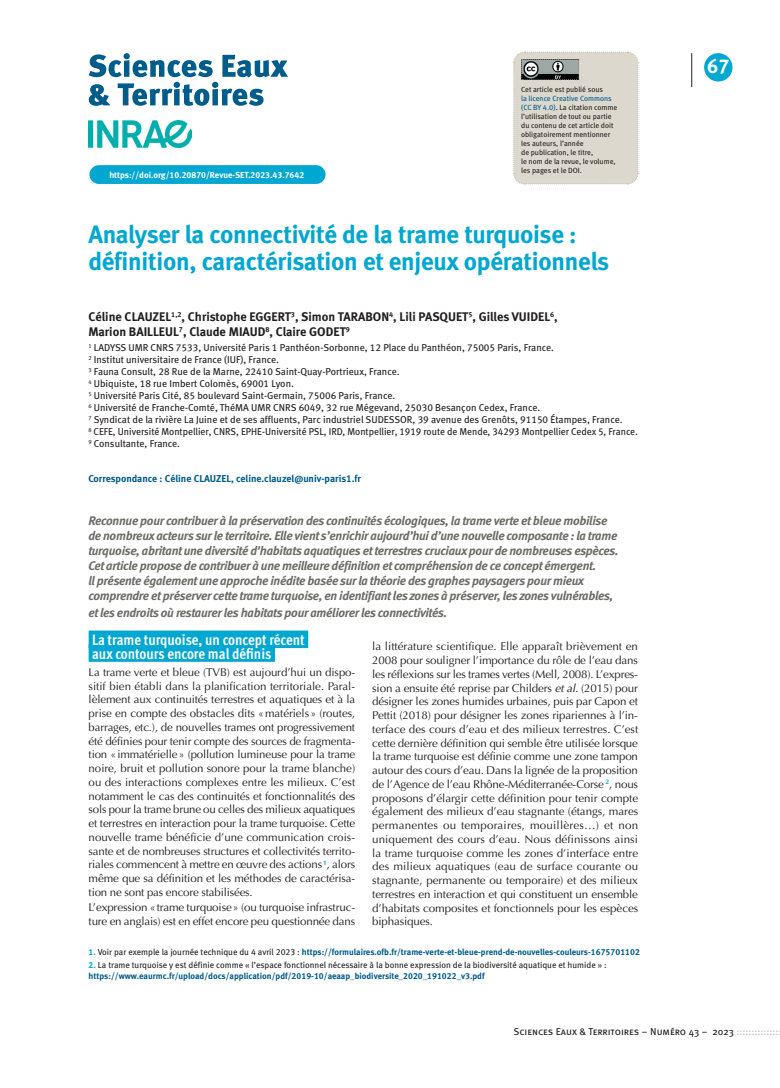
<style>
.page{position:relative;width:780px;height:1088px;background:#fff}
.page>*{position:absolute;margin:0;border:0;box-sizing:border-box;transform-origin:0 0}
.t1{font:700 25px/27.5px "Meta Bold LF Roman";letter-spacing:-.01em;color:#00a7d1}
.t2{font:700 20px "Meta Bold LF Caps";color:#fff}
.t3{font:15px/13.8px "Meta Cond OT Bold";color:#fff}
.t4{font:700 12.5px/15px "Meta Bold LF Italic";letter-spacing:-.02em;color:#6c6d67}
.t5{font:700 12.5px/15px "Meta Bold LF Roman";color:#231f20}
.t6{font:11.25px/13.8px "Optima";letter-spacing:-.015em;color:#231f20;text-align:justify}
.t7{font:10px/12px "Meta Book LF Roman";color:#231f20}
.t8{font:700 10px "Meta Bold LF Roman";color:#005c8a}
.t9{font:10px "Meta Book Caps";letter-spacing:-.005em;color:#231f20}
.t10{font:700 8.75px "Meta Bold LF Roman";color:#005c8a}
.t11{font:8.75px "Meta Book LF Roman";color:#231f20}
.t12{font:700 8.75px "Meta Bold LF Roman";color:#fff}
.t13{font:7.5px/9px "Meta Book LF Roman";color:#231f20}
.s1{color:#005c8a}
.s2{font-style:italic}
.s3{color:#00a7d1}
.s4{font-family:"Meta Book LF Roman";font-weight:400;color:#231f20}
.s5{font-family:"Meta Bold LF Roman";font-weight:700;color:#00a7d1}
.s6{color:#bcbdc0}
</style>
<div class="page">
<svg style="left:89px;top:53px;width:199px;height:53px"></svg>
<img style="left:89px;top:120px;width:102px;height:28px">
<div style="left:89px;top:165px;width:236px;height:19px;background:#00a7d1;border-radius:9px"></div>
<svg style="left:513px;top:52px;width:125px;height:133px;background:#d5d1c7"></svg>
<div style="left:704px;top:53px;width:28px;height:28px;background:#00a7d1;border-radius:50%"></div>
<hr style="left:691px;top:53px;width:1px;height:34px;background:#231f20">
<div style="left:89px;top:630px;width:219px;height:18px;background:#00a7d1"></div>
<div style="left:89px;top:644px;width:186px;height:18px;background:#00a7d1"></div>
<p class="t12" style="left:109px;top:170px;width:196px">https://doi.org/10.20870/Revue-SET.2023.43.7642</p>
<p class="t13" style="left:521px;top:85px;width:83px">Cet article est publié sous</p>
<p class="t13" style="left:521px;top:94px;width:97px"><span class="s1">la licence Creative Commons (CC BY 4.0)</span>. La citation comme l’utilisation de tout ou partie du contenu de cet article doit obligatoirement mentionner les auteurs, l’année<br>de publication, le titre,<br>le nom de la revue, le volume, les pages et le DOI.</p>
<h1 class="t1" style="left:88px;top:220px;width:522px">Analyser la connectivité de la trame turquoise : définition, caractérisation et enjeux opérationnels</h1>
<p class="t5" style="left:88px;top:309px;width:471px">Céline CLAUZEL<sup>1,2</sup>, Christophe EGGERT<sup>3</sup>, Simon TARABON<sup>4</sup>, Lili PASQUET<sup>5</sup>, Gilles VUIDEL<sup>6</sup>,<br>Marion BAILLEUL<sup>7</sup>, Claude MIAUD<sup>8</sup>, Claire GODET<sup>9</sup></p>
<p class="t7" style="left:88px;top:342px;width:551px"><sup>1</sup> LADYSS UMR CNRS 7533, Université Paris 1 Panthéon-Sorbonne, 12 Place du Panthéon, 75005 Paris, France.<br><sup>2</sup> Institut universitaire de France (IUF), France.<br><sup>3</sup> Fauna Consult, 28 Rue de la Marne, 22410 Saint‑Quay‑Portrieux, France.<br><sup>4</sup> Ubiquiste, 18 rue Imbert Colomès, 69001 Lyon.<br><sup>5</sup> Université Paris Cité, 85 boulevard Saint-Germain, 75006 Paris, France.<br><sup>6</sup> Université de Franche-Comté, ThéMA UMR CNRS 6049, 32 rue Mégevand, 25030 Besançon Cedex, France.<br><sup>7</sup> Syndicat de la rivière La Juine et de ses affluents, Parc industriel SUDESSOR, 39 avenue des Grenôts, 91150 Étampes, France.<br><sup>8</sup> CEFE, Université Montpellier, CNRS, EPHE-Université PSL, IRD, Montpellier, 1919 route de Mende, 34293 Montpellier Cedex 5, France.<br><sup>9</sup> Consultante, France.</p>
<p class="t8" style="left:88px;top:472px;width:274px">Correspondance : Céline CLAUZEL, celine.clauzel@univ-paris1.fr</p>
<p class="t4" style="left:88px;top:513px;width:532px">Reconnue pour contribuer à la préservation des continuités écologiques, la trame verte et bleue mobilise de nombreux acteurs sur le territoire. Elle vient s’enrichir aujourd’hui d’une nouvelle composante : la trame turquoise, abritant une diversité d'habitats aquatiques et terrestres cruciaux pour de nombreuses espèces.<br>Cet article propose de contribuer à une meilleure définition et compréhension de ce concept émergent.<br>ll présente également une approche inédite basée sur la théorie des graphes paysagers pour mieux comprendre et préserver cette trame turquoise, en identifiant les zones à préserver, les zones vulnérables,</p>
<p class="t4" style="left:88px;top:605px;width:360px">et les endroits où restaurer les habitats pour améliorer les connectivités.</p>
<h3 class="t3" style="left:92px;top:633px;width:214px">La trame turquoise, un concept récent aux contours encore mal définis</h3>
<p class="t6" style="left:89px;top:665px;width:268px">La trame verte et bleue (TVB) est aujourd’hui un dispo&shy;sitif bien établi dans la planification territoriale. Paral&shy;lèlement aux continuités terrestres et aquatiques et à la prise en compte des obstacles dits «matériels» (routes, barrages, etc.), de nouvelles trames ont progressivement été définies pour tenir compte des sources de fragmenta&shy;tion «immatérielle» (pollution lumineuse pour la trame noire, bruit et pollution sonore pour la trame blanche) ou des interactions complexes entre les milieux. C’est notamment le cas des continuités et fonctionnalités des sols pour la trame brune ou celles des milieux aquatiques et terrestres en interaction pour la trame turquoise. Cette nouvelle trame bénéficie d’une communication crois&shy;sante et de nombreuses structures et collectivités territo&shy;riales commencent à mettre en œuvre des actions <sup>1</sup>, alors même que sa définition et les méthodes de caractérisa&shy;tion ne sont pas encore stabilisées.</p>
<p class="t6" style="left:89px;top:901px;width:268px">L’expression «trame turquoise» (ou turquoise infrastruc&shy;ture en anglais) est en effet encore peu questionnée dans</p>
<p class="t6" style="left:372px;top:640px;width:267px">la littérature scientifique. Elle apparaît brièvement en 2008 pour souligner l’importance du rôle de l’eau dans les réflexions sur les trames vertes (Mell, 2008). L’expres&shy;sion a ensuite été reprise par Childers <span class="s2">et al.</span> (2015) pour désigner les zones humides urbaines, puis par Capon et Pettit (2018) pour désigner les zones ripariennes à l’in&shy;terface des cours d’eau et des milieux terrestres. C’est cette dernière définition qui semble être utilisée lorsque la trame turquoise est définie comme une zone tampon autour des cours d’eau. Dans la lignée de la proposition de l’Agence de l’eau Rhône-Méditerranée-Corse <sup>2</sup>, nous proposons d’élargir cette définition pour tenir compte également des milieux d’eau stagnante (étangs, mares permanentes ou temporaires, mouillères…) et non uniquement des cours d’eau. Nous définissons ainsi la trame turquoise comme les zones d’interface entre des milieux aquatiques (eau de surface courante ou stagnante, permanente ou temporaire) et des milieux terrestres en interaction et qui constituent un ensemble d’habitats composites et fonctionnels pour les espèces biphasiques.</p>
<p class="t10" style="left:89px;top:947px;width:552px"><span class="s3">1.</span> <span class="s4">Voir par exemple la journée technique du 4 avril 2023 :</span> https://formulaires.ofb.fr/trame-verte-et-bleue-prend-de-nouvelles-couleurs-1675701102</p>
<p class="t11" style="left:89px;top:960px;width:519px"><span class="s5">2.</span> La trame turquoise y est définie comme « l’espace fonctionnel nécessaire à la bonne expression de la biodiversité aquatique et humide » :</p>
<p class="t10" style="left:89px;top:971px;width:397px">https://www.eaurmc.fr/upload/docs/application/pdf/2019-10/aeaap_biodiversite_2020_191022_v3.pdf</p>
<h2 class="t2" style="left:707px;top:54px;width:24px">67</h2>
<p class="t9" style="left:513px;top:1026px;width:266px">Sciences Eaux &amp; Territoires – Numéro 43 – 2023 <span class="s6">::::::::::::::</span></p>
</div>
